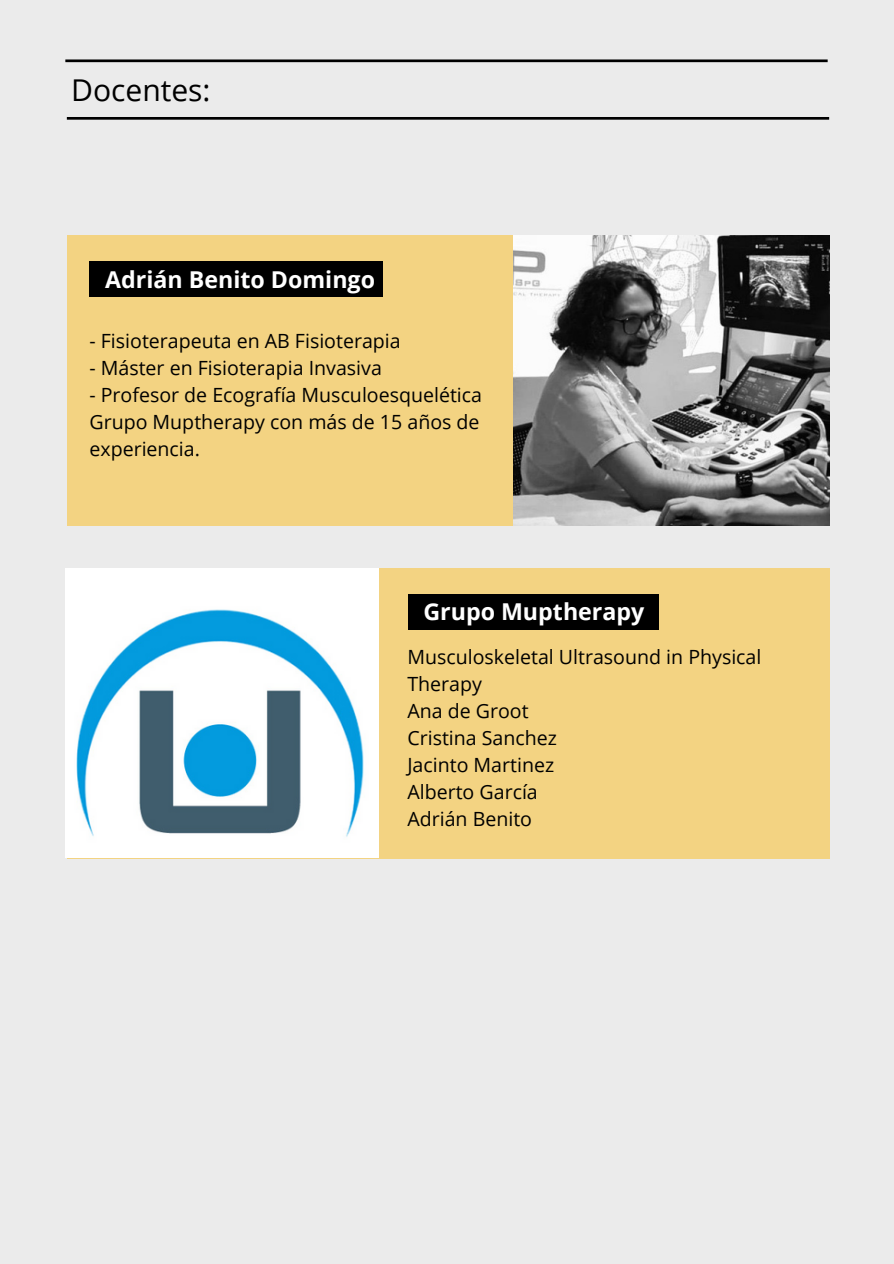
<style>
.page{position:relative;width:894px;height:1264px;background:#fff}
.page>*{position:absolute;margin:0;border:0;box-sizing:border-box;transform-origin:0 0}
.t1{font:30px "Open Sans";color:#000}
.t2{font:700 23.25px "Open Sans";color:#fff}
.t3{font:19.5px/27px "Open Sans";color:#000}
</style>
<div class="page">
<div style="left:0;top:0;width:893px;height:1263px;background:#ebebeb"></div>
<svg style="left:65px;top:59px;width:762px;height:3px;background:#252525"></svg>
<svg style="left:67px;top:117px;width:761px;height:3px;background:#181818"></svg>
<div style="left:67px;top:236px;width:761px;height:290px;background:#f3d382"></div>
<img style="left:513px;top:236px;width:315px;height:289px">
<div style="left:89px;top:261px;width:294px;height:36px;background:#000"></div>
<div style="left:67px;top:568px;width:761px;height:290px;background:#f3d382"></div>
<div style="left:408px;top:593px;width:251px;height:36px;background:#000"></div>
<img style="left:65px;top:568px;width:313px;height:289px">
<p class="t1" style="left:71px;top:69px;width:141px">Docentes:</p>
<p class="t2" style="left:105px;top:263px;width:271px">Adrián Benito Domingo</p>
<p class="t3" style="left:89px;top:326px;width:313px">- Fisioterapeuta en AB Fisioterapia</p>
<p class="t3" style="left:89px;top:353px;width:294px">- Máster en Fisioterapia Invasiva</p>
<p class="t3" style="left:89px;top:381px;width:394px">- Profesor de Ecografía Musculoesquelética<br>Grupo Muptherapy con más de 15 años de experiencia.</p>
<p class="t2" style="left:423px;top:595px;width:222px">Grupo Muptherapy</p>
<p class="t3" style="left:407px;top:643px;width:355px">Musculoskeletal Ultrasound in Physical<br>Therapy</p>
<p class="t3" style="left:407px;top:697px;width:123px">Ana de Groot</p>
<p class="t3" style="left:407px;top:724px;width:151px">Cristina Sanchez</p>
<p class="t3" style="left:407px;top:751px;width:148px">Jacinto Martinez</p>
<p class="t3" style="left:407px;top:778px;width:132px">Alberto García</p>
<p class="t3" style="left:407px;top:805px;width:126px">Adrián Benito</p>
</div>
